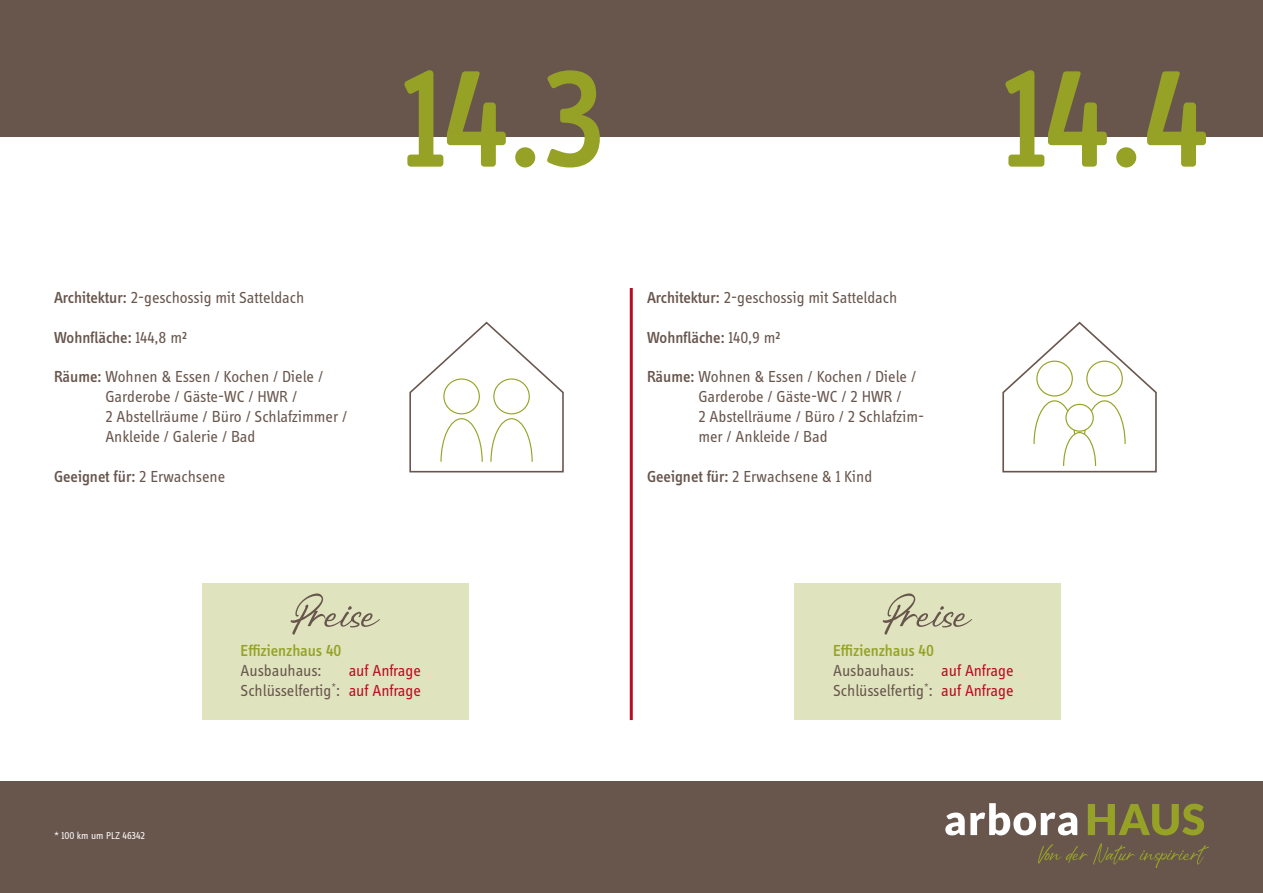
<style>
.page{position:relative;width:1263px;height:893px;background:#fff}
.page>*{position:absolute;margin:0;border:0;box-sizing:border-box;transform-origin:0 0}
.t1{font:500 142.2px "Info Display OT";color:#96a226}
.t2{font:16.5px/19.8px "Info Display OT";color:#68564d}
.t3{font:16.5px/19.8px "Info Display OT";letter-spacing:-.005em;color:#b80c23;text-align:right}
.t4{font:500 16.5px "Info Display OT";color:#68564d}
.t5{font:500 16.5px "Info Display OT";letter-spacing:-.005em;color:#96a226}
.t6{font:10.35px "Info Display OT";letter-spacing:-.005em;color:#fff}
.s1{font-weight:500}
.s2{font-weight:400}
.s3{color:#68564d}
</style>
<div class="page">
<div style="left:0;top:0;width:1263px;height:136px;background:#68564d"></div>
<div style="left:0;top:782px;width:1263px;height:111px;background:#68564d"></div>
<svg style="left:945px;top:803px;width:132px;height:32px"></svg>
<svg style="left:1088px;top:804px;width:116px;height:31px"></svg>
<svg style="left:1038px;top:843px;width:171px;height:25px"></svg>
<svg style="left:1002px;top:321px;width:155px;height:152px"></svg>
<div style="left:1066px;top:404px;width:27px;height:27px;background:#fff;border-radius:50%"></div>
<div style="left:1065px;top:404px;width:29px;height:28px;border:1px solid #96a226;border-radius:50%"></div>
<svg style="left:409px;top:321px;width:155px;height:152px"></svg>
<hr style="left:630px;top:288px;width:3px;height:432px;background:#b80c23">
<div style="left:202px;top:584px;width:266px;height:136px;background:#dfe3be"></div>
<svg style="left:291px;top:593px;width:89px;height:42px"></svg>
<div style="left:794px;top:584px;width:267px;height:136px;background:#dfe3be"></div>
<svg style="left:883px;top:593px;width:89px;height:42px"></svg>
<p class="t2" style="left:54px;top:287px;width:252px"><span class="s1">Architektur:</span> 2-geschossig mit Satteldach</p>
<p class="t4" style="left:54px;top:328px;width:134px">Wohnfläche: <span class="s2">144,8 m²</span></p>
<p class="t2" style="left:105px;top:367px;width:243px;text-indent:-51px"><span class="s1">Räume:</span> Wohnen &amp; Essen / Kochen / Diele /<br>Garderobe / Gäste-WC / HWR /<br>2 Abstellräume / Büro / Schlafzimmer /<br>Ankleide / Galerie / Bad</p>
<p class="t4" style="left:54px;top:466px;width:173px">Geeignet für: <span class="s2">2 Erwachsene</span></p>
<h1 class="t1" style="left:401px;top:35px;width:206px">14.3</h1>
<h1 class="t1" style="left:1002px;top:35px;width:209px">14.4</h1>
<p class="t2" style="left:647px;top:287px;width:252px"><span class="s1">Architektur:</span> 2-geschossig mit Satteldach</p>
<p class="t4" style="left:647px;top:328px;width:135px">Wohnfläche: <span class="s2">140,9 m²</span></p>
<p class="t2" style="left:698px;top:367px;width:227px;text-indent:-51px"><span class="s1">Räume:</span> Wohnen &amp; Essen / Kochen / Diele /<br>Garderobe / Gäste-WC / 2 HWR /<br>2 Abstellräume / Büro / 2 Schlafzim&shy;mer / Ankleide / Bad</p>
<p class="t2" style="left:647px;top:466px;width:227px"><span class="s1">Geeignet für:</span> 2 Erwachsene &amp; 1 Kind</p>
<p class="t6" style="left:54px;top:829px;width:93px">* 100 km um PLZ 46342</p>
<p class="t5" style="left:241px;top:641px;width:102px">Effizienzhaus 40</p>
<p class="t2" style="left:241px;top:660px;width:83px">Ausbauhaus:</p>
<p class="t3" style="left:241px;top:660px;width:182px">auf Anfrage<br><span class="s3">Schlüsselfertig</span><sup>*</sup><span class="s3">:</span> auf Anfrage</p>
<p class="t5" style="left:833px;top:641px;width:102px">Effizienzhaus 40</p>
<p class="t2" style="left:833px;top:660px;width:83px">Ausbauhaus:</p>
<p class="t3" style="left:833px;top:660px;width:182px">auf Anfrage<br><span class="s3">Schlüsselfertig</span><sup>*</sup><span class="s3">:</span> auf Anfrage</p>
</div>
